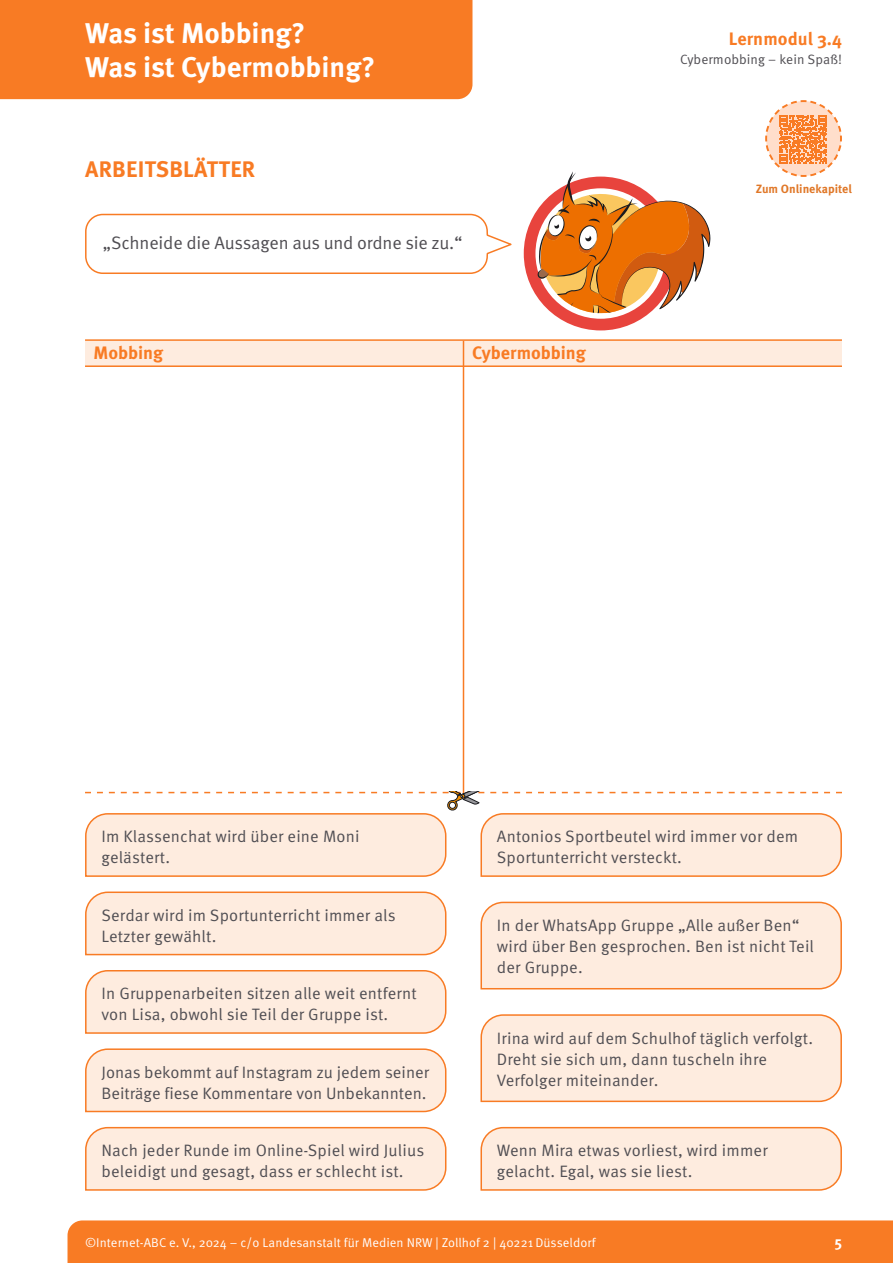
<style>
.page{position:relative;width:893px;height:1263px;background:#fff}
.page>*{position:absolute;margin:0;border:0;box-sizing:border-box;transform-origin:0 0}
.t1{font:700 28.5px/34.2px "Meta Pro";letter-spacing:-.005em;color:#fff}
.t2{font:700 22.5px "Meta Pro";letter-spacing:.01em;color:#f87b24}
.t3{font:18px "Meta Pro Norm";letter-spacing:-.01em;color:#504e53}
.t4{font:700 18px "Meta Pro";color:#f87b24}
.t5{font:16.5px/21px "Meta Pro Norm";letter-spacing:.01em;color:#504e53}
.t6{font:700 15px "Meta Pro";color:#fff}
.t7{font:13.5px "Meta Pro Norm";letter-spacing:.005em;color:#504e53}
.t8{font:12.75px "Meta Pro Norm";letter-spacing:.005em;color:#fff}
.t9{font:700 12px "Meta Pro";color:#e07727}
</style>
<div class="page">
<div style="left:85px;top:341px;width:757px;height:26px;background:#feecdf"></div>
<div style="left:0;top:0;width:472px;height:99px;background:#f87b24"></div>
<div style="left:68px;top:1220px;width:825px;height:43px;background:#f87b24"></div>
<hr style="left:85px;top:365px;width:757px;height:2px;background:#f87b24">
<hr style="left:85px;top:339px;width:757px;height:2px;background:#f87b24">
<hr style="left:463px;top:341px;width:1px;height:452px;background:#f87b24">
<svg style="left:85px;top:891px;width:362px;height:65px;background:#fde6d6"></svg>
<svg style="left:480px;top:901px;width:362px;height:89px;background:#fde8d8"></svg>
<div style="left:480px;top:1014px;width:362px;height:89px;background:#feecdf"></div>
<svg style="left:85px;top:970px;width:362px;height:64px;background:#fde6d5"></svg>
<svg style="left:85px;top:1048px;width:362px;height:65px;background:#fde6d6"></svg>
<svg style="left:85px;top:1126px;width:362px;height:65px;background:#fde6d6"></svg>
<svg style="left:480px;top:1126px;width:362px;height:65px;background:#fde6d6"></svg>
<svg style="left:85px;top:213px;width:427px;height:61px"></svg>
<svg style="left:765px;top:100px;width:77px;height:77px"></svg>
<svg style="left:85px;top:792px;width:757px;height:85px"></svg>
<div style="left:524px;top:177px;width:154px;height:153px;background:#e8443d;border-radius:50%"></div>
<svg style="left:527px;top:172px;width:184px;height:146px"></svg>
<h1 class="t1" style="left:85px;top:14px;width:292px">Was ist Mobbing?<br>Was ist Cybermobbing?</h1>
<h2 class="t2" style="left:85px;top:151px;width:172px">ARBEITSBLÄTTER</h2>
<p class="t3" style="left:103px;top:229px;width:361px">„Schneide die Aussagen aus und ordne sie zu.“</p>
<p class="t4" style="left:94px;top:339px;width:71px">Mobbing</p>
<p class="t4" style="left:472px;top:339px;width:115px">Cybermobbing</p>
<p class="t4" style="left:729px;top:24px;width:115px">Lernmodul 3.4</p>
<p class="t7" style="left:680px;top:49px;width:164px">Cybermobbing – kein Spaß!</p>
<p class="t9" style="left:756px;top:180px;width:98px">Zum Onlinekapitel</p>
<p class="t5" style="left:101px;top:825px;width:260px">Im Klassenchat wird über eine Moni gelästert.</p>
<p class="t5" style="left:497px;top:825px;width:303px">Antonios Sportbeutel wird immer vor dem<br>Sportunterricht versteckt.</p>
<p class="t5" style="left:101px;top:903px;width:296px">Serdar wird im Sportunterricht immer als<br>Letzter gewählt.</p>
<p class="t5" style="left:497px;top:914px;width:319px">In der WhatsApp Gruppe „Alle außer Ben“ wird über Ben gesprochen. Ben ist nicht Teil der Gruppe.</p>
<p class="t5" style="left:101px;top:982px;width:317px">In Gruppenarbeiten sitzen alle weit entfernt von Lisa, obwohl sie Teil der Gruppe ist.</p>
<p class="t5" style="left:101px;top:1060px;width:329px">Jonas bekommt auf Instagram zu jedem seiner<br>Beiträge fiese Kommentare von Unbekannten.</p>
<p class="t5" style="left:497px;top:1026px;width:318px">Irina wird auf dem Schulhof täglich verfolgt.<br>Dreht sie sich um, dann tuscheln ihre<br>Verfolger miteinander.</p>
<p class="t5" style="left:101px;top:1139px;width:324px">Nach jeder Runde im Online-Spiel wird Julius beleidigt und gesagt, dass er schlecht ist.</p>
<p class="t5" style="left:497px;top:1139px;width:272px">Wenn Mira etwas vorliest, wird immer gelacht. Egal, was sie liest.</p>
<p class="t8" style="left:85px;top:1232px;width:512px">©Internet-ABC e. V., 2024 – c/o Landesanstalt für Medien NRW | Zollhof 2 | 40221 Düsseldorf</p>
<p class="t6" style="left:834px;top:1230px;width:9px">5</p>
</div>
